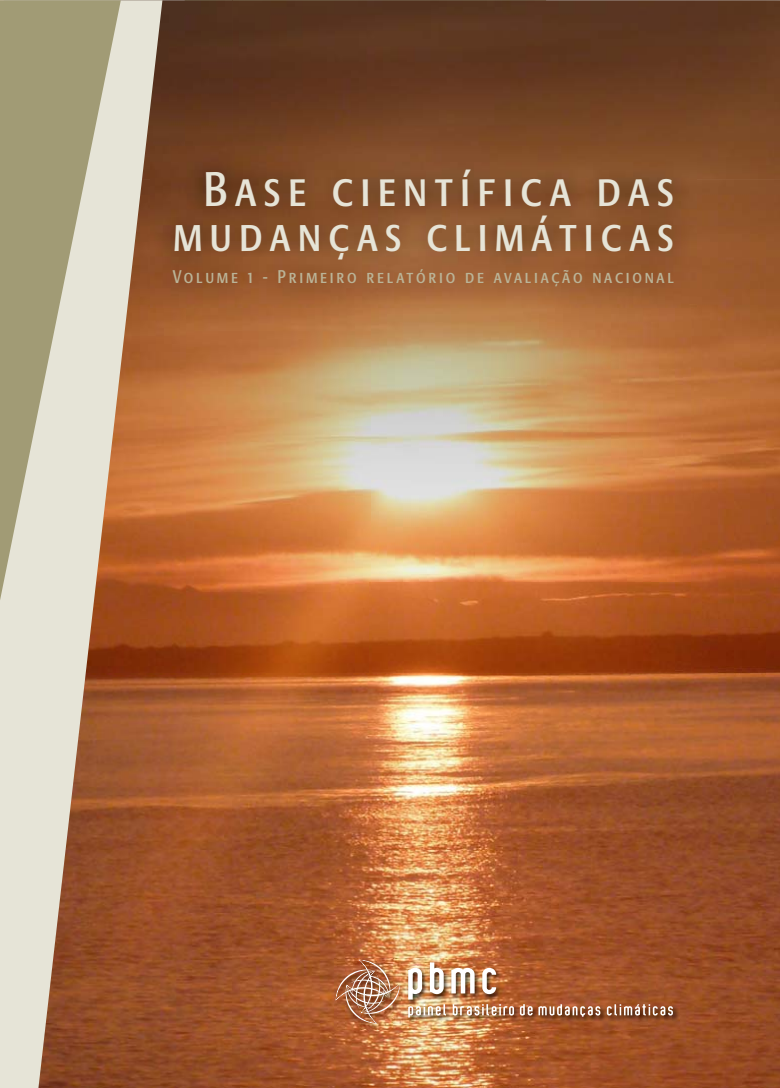
<style>
.page{position:relative;width:780px;height:1088px;background:#fff}
.page>*{position:absolute;margin:0;border:0;box-sizing:border-box;transform-origin:0 0}
.t1{font:47.88px "Formata Condensed SC";letter-spacing:.15em;color:#e6e4d7}
.t2{font:46.62px "Formata Condensed SC";letter-spacing:.15em;color:#e6e4d7}
.t3{font:18.12px "Formata Condensed SC";letter-spacing:.15em;color:#bab498}
</style>
<div class="page">
<img style="left:546px;top:674px;width:196px;height:414px">
<img style="left:742px;top:674px;width:38px;height:414px">
<svg style="left:162px;top:674px;width:384px;height:414px"></svg>
<img style="left:162px;top:0;width:618px;height:179px">
<img style="left:690px;top:179px;width:90px;height:494px">
<img style="left:162px;top:307px;width:24px;height:366px">
<img style="left:186px;top:307px;width:504px;height:366px">
<img style="left:162px;top:673px;width:618px;height:1px">
<svg style="left:0;top:0;width:162px;height:1088px"></svg>
<svg style="left:0;top:0;width:121px;height:605px;fill:#a69b75"></svg>
<img style="left:150px;top:147px;width:546px;height:160px">
<img style="left:335px;top:959px;width:344px;height:70px">
<img style="left:408px;top:962px;width:265px;height:55px">
<img style="left:336px;top:960px;width:64px;height:63px">
<p class="t1" style="left:203px;top:161px;width:472px">Base científica das</p>
<p class="t2" style="left:173px;top:207px;width:502px">mudanças climáticas</p>
<p class="t3" style="left:173px;top:266px;width:502px">Volume 1 - Primeiro relatório de avaliação nacional</p>
</div>
